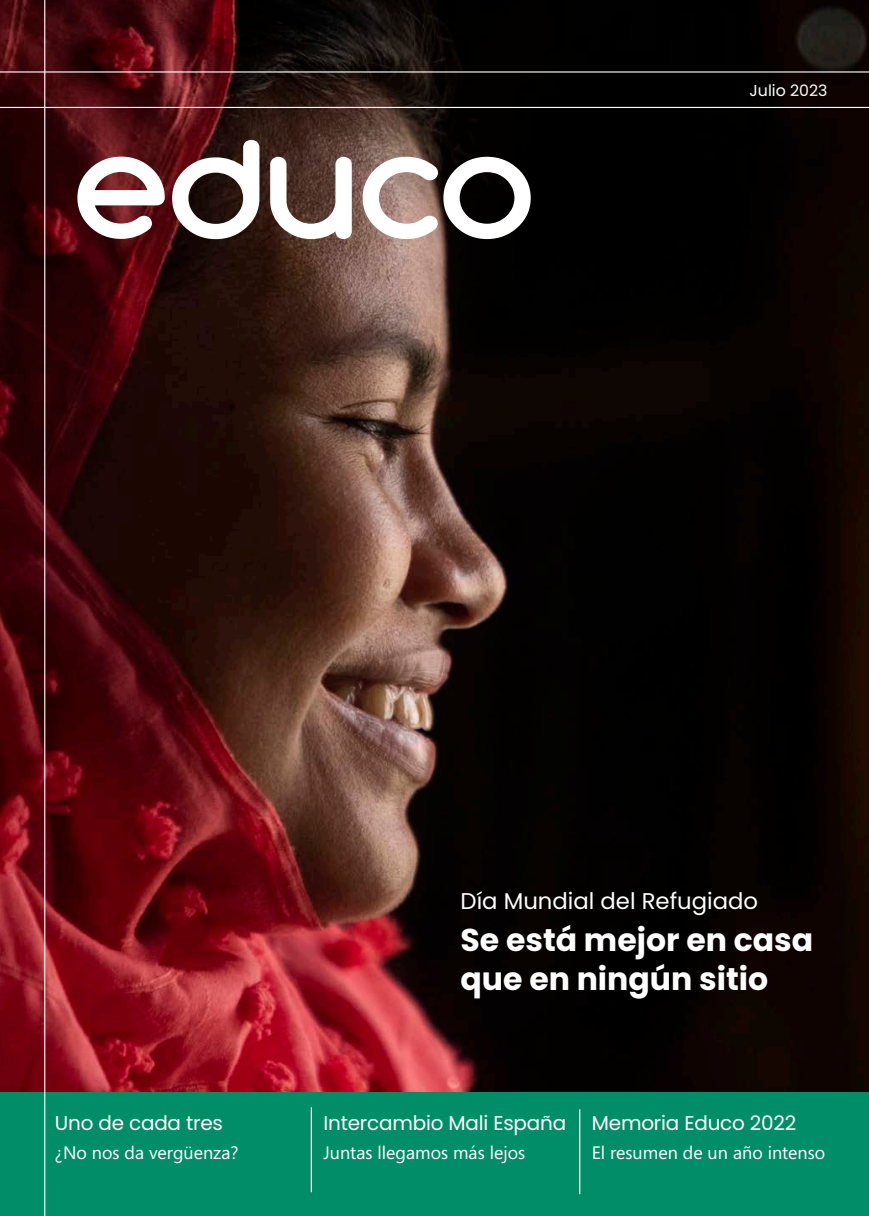
<style>
.page{position:relative;width:869px;height:1216px;background:#fff}
.page>*{position:absolute;margin:0;border:0;box-sizing:border-box;transform-origin:0 0}
.t1{font:700 31.5px "Poppins";color:#fff}
.t2{font:22.75px "Poppins";color:#fff}
.t3{font:19.95px "Poppins";letter-spacing:-.01em;color:#fff}
.t4{font:18.03px "Segoe";color:#fff}
.t5{font:15.75px "Poppins";color:#fff}
</style>
<div class="page">
<img style="left:0;top:0;width:868px;height:1091px">
<div style="left:0;top:1091px;width:868px;height:124px;background:#008d68"></div>
<hr style="left:0;top:71px;width:868px;height:2px;background:#fff">
<hr style="left:0;top:107px;width:868px;height:1px;background:#fff">
<hr style="left:44px;top:0;width:1px;height:1215px;background:#fff">
<hr style="left:310px;top:1107px;width:2px;height:85px;background:#fff">
<hr style="left:579px;top:1109px;width:1px;height:85px;background:#fff">
<svg style="left:77px;top:157px;width:88px;height:82px"></svg>
<svg style="left:270px;top:157px;width:81px;height:82px"></svg>
<svg style="left:362px;top:157px;width:168px;height:82px"></svg>
<svg style="left:172px;top:140px;width:87px;height:99px"></svg>
<p class="t5" style="left:749px;top:81px;width:79px">Julio 2023</p>
<p class="t3" style="left:55px;top:1111px;width:169px">Uno de cada tres</p>
<p class="t4" style="left:55px;top:1140px;width:185px">¿No nos da vergüenza?</p>
<p class="t2" style="left:460px;top:888px;width:299px">Día Mundial del Refugiado</p>
<p class="t1" style="left:460px;top:921px;width:354px">Se está mejor en casa</p>
<p class="t1" style="left:460px;top:960px;width:309px">que en ningún sitio</p>
<p class="t3" style="left:323px;top:1111px;width:244px">Intercambio Mali España</p>
<p class="t4" style="left:323px;top:1140px;width:203px">Juntas llegamos más lejos</p>
<p class="t3" style="left:591px;top:1111px;width:206px">Memoria Educo 2022</p>
<p class="t4" style="left:591px;top:1140px;width:235px">El resumen de un año intenso</p>
</div>
